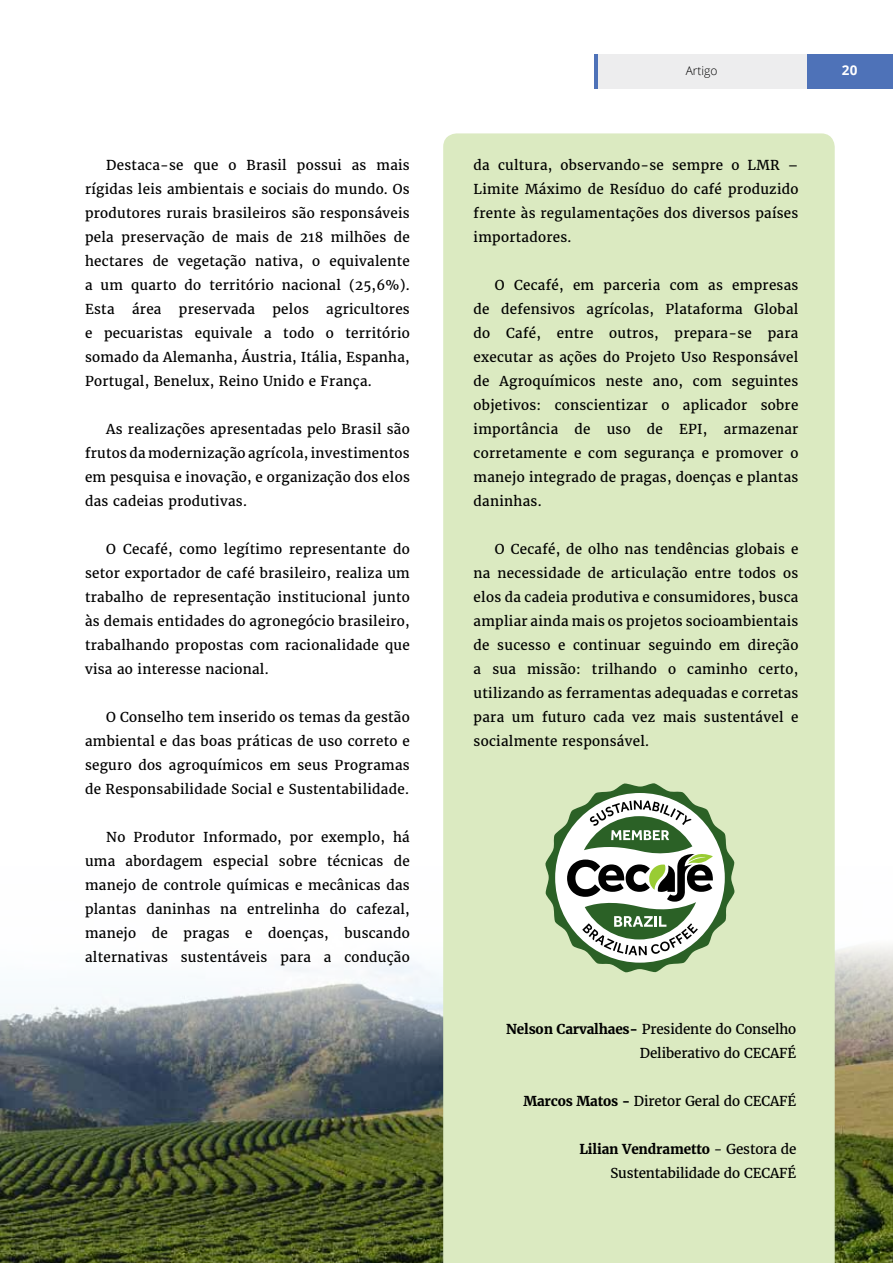
<style>
.page{position:relative;width:893px;height:1263px;background:#fff}
.page>*{position:absolute;margin:0;border:0;box-sizing:border-box;transform-origin:0 0}
.t1{font:13.5px/24px "Merriweather";letter-spacing:.02em;color:#000;text-align:justify}
.t2{font:13.5px/24px "Merriweather";letter-spacing:-.01em;color:#000;text-align:right}
.t3{font:700 13.5px "Open Sans";color:#fff}
.t4{font:300 12px "Open Sans";color:#000}
.s1{font-weight:700}
</style>
<div class="page">
<div style="left:595px;top:54px;width:213px;height:34px;background:#ededee"></div>
<div style="left:808px;top:54px;width:85px;height:34px;background:#4e72b8"></div>
<hr style="left:594px;top:54px;width:3px;height:34px;background:#4e72b8">
<img style="left:0;top:945px;width:893px;height:318px">
<div style="left:443px;top:133px;width:392px;height:1130px;background:#dbeac1"></div>
<svg style="left:545px;top:783px;width:189px;height:189px"></svg>
<p class="t1" style="left:85px;top:153px;width:326px;text-indent:21px">Destaca-se que o Brasil possui as mais rígidas leis ambientais e sociais do mundo. Os produtores rurais brasileiros são responsáveis pela preservação de mais de 218 milhões de hectares de vegetação nativa, o equivalente a um quarto do território nacional (25,6%).<br>Esta</p>
<p class="t1" style="left:132px;top:297px;width:31px">área</p>
<p class="t1" style="left:179px;top:297px;width:78px">preservada</p>
<p class="t1" style="left:272px;top:297px;width:38px">pelos</p>
<p class="t1" style="left:85px;top:297px;width:326px;text-indent:241px">agricultores e pecuaristas equivale a todo o território somado da Alemanha, Áustria, Itália, Espanha, Portugal, Benelux, Reino Unido e França.</p>
<p class="t1" style="left:85px;top:417px;width:326px;text-indent:21px">As realizações apresentadas pelo Brasil são frutos da modernização agrícola, investimentos em pesquisa e inovação, e organização dos elos das cadeias produtivas.</p>
<p class="t1" style="left:85px;top:537px;width:326px;text-indent:21px">O Cecafé, como legítimo representante do setor exportador de café brasileiro, realiza um trabalho de representação institucional junto às demais entidades do agronegócio brasileiro, trabalhando propostas com racionalidade que visa ao interesse nacional.</p>
<p class="t1" style="left:85px;top:705px;width:326px;text-indent:21px">O Conselho tem inserido os temas da gestão ambiental e das boas práticas de uso correto e seguro dos agroquímicos em seus Programas de Responsabilidade Social e Sustentabilidade.</p>
<p class="t1" style="left:85px;top:825px;width:326px;text-indent:21px">No Produtor Informado, por exemplo, há uma abordagem especial sobre técnicas de manejo de controle químicas e mecânicas das plantas daninhas na entrelinha do cafezal, manejo de pragas e doenças, buscando alternativas sustentáveis para a condução</p>
<p class="t4" style="left:686px;top:63px;width:33px">Artigo</p>
<p class="t3" style="left:842px;top:61px;width:17px">20</p>
<p class="t1" style="left:474px;top:153px;width:326px">da cultura, observando-se sempre o LMR – Limite Máximo de Resíduo do café produzido frente às regulamentações dos diversos países importadores.</p>
<p class="t1" style="left:474px;top:273px;width:326px;text-indent:21px">O Cecafé, em parceria com as empresas de defensivos agrícolas, Plataforma Global do Café, entre outros, prepara-se para executar as ações do Projeto Uso Responsável de Agroquímicos neste ano, com seguintes objetivos: conscientizar o aplicador sobre importância de uso de EPI, armazenar corretamente e com segurança e promover o manejo integrado de pragas, doenças e plantas daninhas.</p>
<p class="t1" style="left:474px;top:537px;width:326px;text-indent:21px">O Cecafé, de olho nas tendências globais e na necessidade de articulação entre todos os elos da cadeia produtiva e consumidores, busca ampliar ainda mais os projetos socioambientais de sucesso e continuar seguindo em direção a sua missão: trilhando o caminho certo, utilizando as ferramentas adequadas e corretas para um futuro cada vez mais sustentável e socialmente responsável.</p>
<p class="t2" style="left:506px;top:1017px;width:292px"><span class="s1">Nelson Carvalhaes-</span> Presidente do Conselho<br>Deliberativo do CECAFÉ</p>
<p class="t2" style="left:523px;top:1089px;width:274px"><span class="s1">Marcos Matos -</span> Diretor Geral do CECAFÉ</p>
<p class="t2" style="left:579px;top:1137px;width:218px"><span class="s1">Lilian Vendrametto</span> - Gestora de<br>Sustentabilidade do CECAFÉ</p>
</div>
